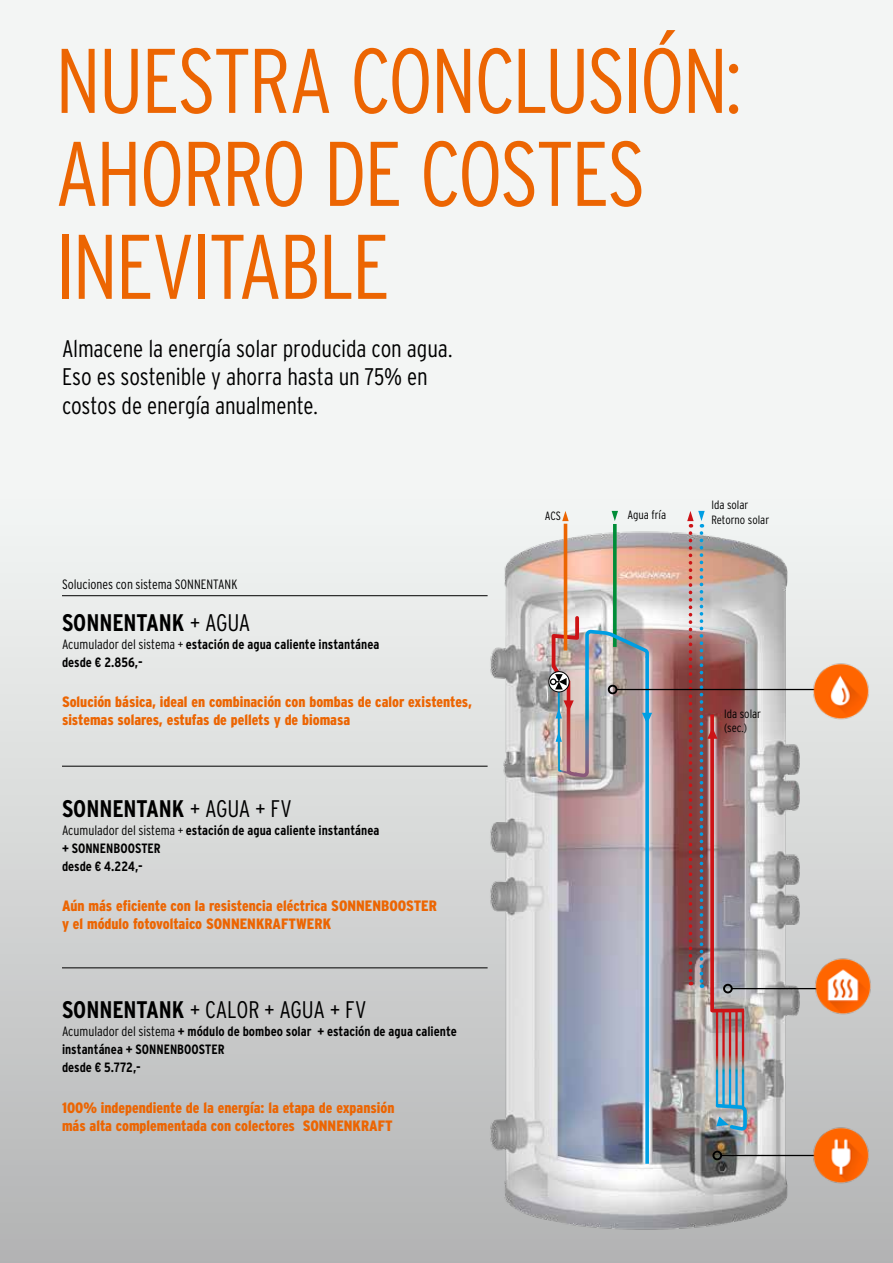
<style>
.page{position:relative;width:893px;height:1263px;background:#fff}
.page>*{position:absolute;margin:0;border:0;box-sizing:border-box;transform-origin:0 0}
.t1{font:300 91.5px/93px "Interstate Condensed";letter-spacing:-.03em;color:#ec6502}
.t2{font:300 24px/28.5px "Interstate Condensed";letter-spacing:-.01em;color:#000}
.t3{font:700 24px "Interstate Condensed";color:#000}
.t4{font:900 15px/18px "Interstate Condensed";color:#ec6502}
.t5{font:700 13.5px/18px "Interstate Condensed";color:#000}
.t6{font:300 13.5px "Interstate Condensed";color:#000}
.t7{font:300 12px/14.4px "Interstate Condensed";color:#000}
.s1{font-weight:300}
.s2{font-weight:700}
</style>
<div class="page">
<div style="left:0;top:0;width:893px;height:1263px;background:linear-gradient(to bottom,#fff,#bdbebf)"></div>
<hr style="left:62px;top:595px;width:426px;height:1px;background:#000">
<hr style="left:62px;top:766px;width:426px;height:1px;background:#000">
<hr style="left:62px;top:967px;width:426px;height:1px;background:#000">
<img style="left:482px;top:524px;width:331px;height:712px">
<hr style="left:742px;top:1010px;width:2px;height:97px;background:#fff">
<hr style="left:735px;top:1010px;width:3px;height:97px;background:#fff">
<hr style="left:729px;top:1010px;width:2px;height:97px;background:#fff">
<hr style="left:722px;top:1010px;width:3px;height:96px;background:#fff">
<hr style="left:716px;top:1010px;width:2px;height:95px;background:#fff">
<svg style="left:612px;top:511px;width:6px;height:10px"></svg>
<svg style="left:613px;top:524px;width:4px;height:90px"></svg>
<svg style="left:562px;top:511px;width:7px;height:10px"></svg>
<svg style="left:645px;top:780px;width:4px;height:384px;background:#16a4e3"></svg>
<div style="left:548px;top:671px;width:22px;height:21px;border:1px solid #000;border-radius:50%"></div>
<img style="left:550px;top:614px;width:102px;height:166px">
<svg style="left:714px;top:1102px;width:35px;height:31px"></svg>
<img style="left:687px;top:511px;width:61px;height:503px">
<hr style="left:564px;top:524px;width:3px;height:126px;background:#ec6502">
<hr style="left:616px;top:689px;width:225px;height:1px;background:#000">
<div style="left:608px;top:685px;width:9px;height:9px;border:2px solid #000;border-radius:50%"></div>
<hr style="left:732px;top:988px;width:109px;height:1px;background:#000">
<div style="left:723px;top:984px;width:10px;height:9px;border:2px solid #000;border-radius:50%"></div>
<hr style="left:721px;top:1155px;width:120px;height:1px;background:#000">
<div style="left:712px;top:1151px;width:10px;height:9px;border:2px solid #000;border-radius:50%"></div>
<img style="left:807px;top:951px;width:71px;height:71px">
<img style="left:805px;top:655px;width:71px;height:71px">
<img style="left:805px;top:1119px;width:71px;height:71px">
<h1 class="t1" style="left:55px;top:33px;width:688px">NUESTRA CONCLUSIÓN:<br>AHORRO DE COSTES<br>INEVITABLE</h1>
<h2 class="t2" style="left:62px;top:334px;width:392px">Almacene la energía solar producida con agua.<br>Eso es sostenible y ahorra hasta un 75% en costos de energía anualmente.</h2>
<p class="t6" style="left:62px;top:577px;width:177px">Soluciones con sistema SONNENTANK</p>
<h2 class="t3" style="left:62px;top:609px;width:190px">SONNENTANK <span class="s1">+ AGUA</span></h2>
<p class="t5" style="left:62px;top:635px;width:319px"><span class="s1">Acumulador del sistema +</span> estación de agua caliente instantánea desde € 2.856,-</p>
<p class="t4" style="left:62px;top:693px;width:411px">Solución básica, ideal en combinación con bombas de calor existentes, sistemas solares, estufas de pellets y de biomasa</p>
<h2 class="t3" style="left:62px;top:795px;width:231px">SONNENTANK <span class="s1">+ AGUA + FV</span></h2>
<p class="t5" style="left:62px;top:821px;width:319px"><span class="s1">Acumulador del sistema +</span> estación de agua caliente instantánea + SONNENBOOSTER<br>desde € 4.224,-</p>
<p class="t4" style="left:62px;top:896px;width:377px">Aún más eficiente con la resistencia eléctrica SONNENBOOSTER y el módulo fotovoltaico SONNENKRAFTWERK</p>
<h2 class="t2" style="left:62px;top:995px;width:306px"><span class="s2">SONNENTANK</span> + CALOR + AGUA + FV</h2>
<p class="t5" style="left:62px;top:1022px;width:396px"><span class="s1">Acumulador del sistema</span> + módulo de bombeo solar + estación de agua caliente instantánea + SONNENBOOSTER<br>desde € 5.772,-</p>
<p class="t4" style="left:62px;top:1098px;width:334px">100% independiente de la energía: la etapa de expansión más alta complementada con colectores SONNENKRAFT</p>
<p class="t7" style="left:545px;top:508px;width:18px">ACS</p>
<p class="t7" style="left:627px;top:508px;width:40px">Agua fría</p>
<p class="t7" style="left:711px;top:498px;width:59px">Ida solar<br>Retorno solar</p>
<p class="t7" style="left:724px;top:706px;width:38px">Ida solar (sec.)</p>
</div>
